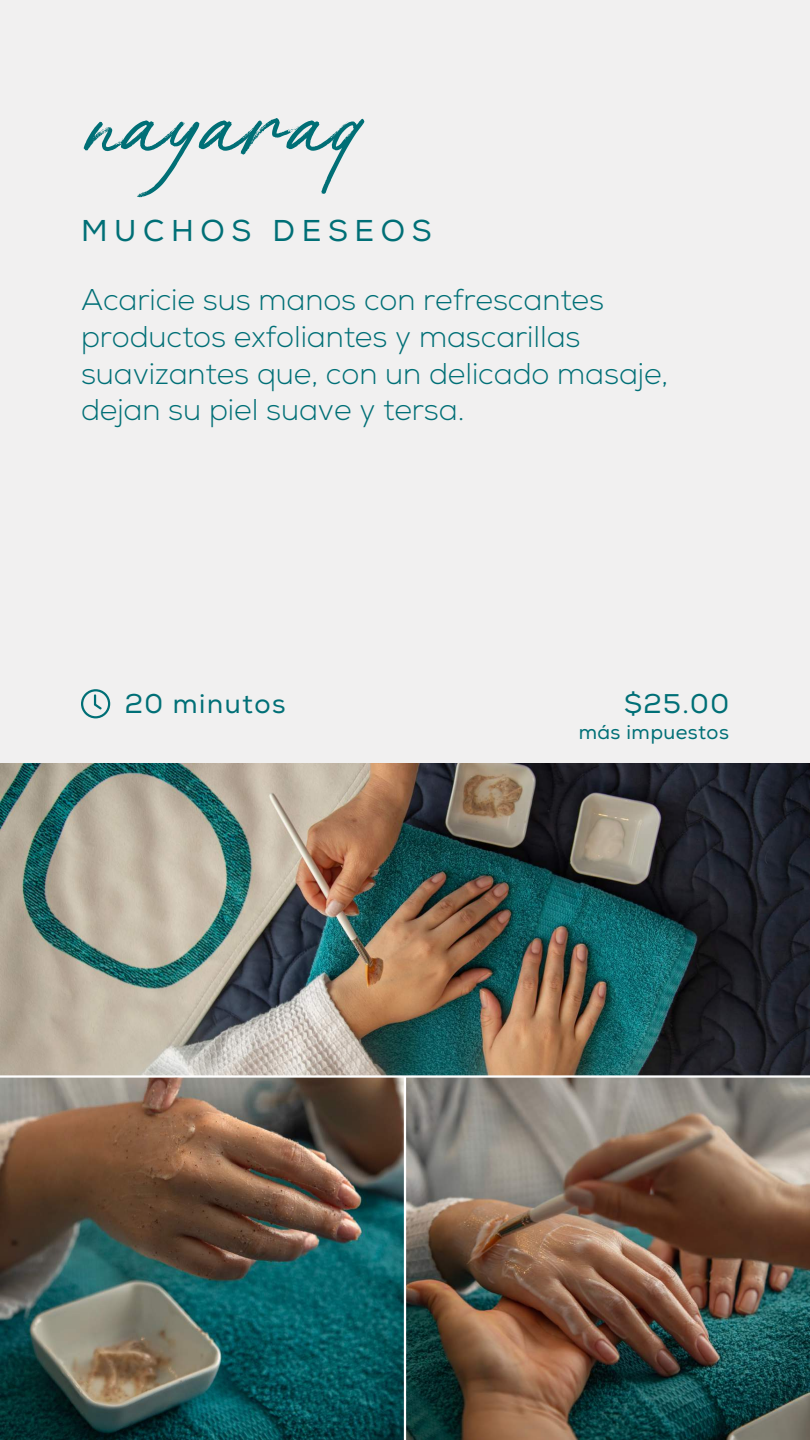
<style>
.page{position:relative;width:810px;height:1440px;background:#f1f0f0}
.page>*{position:absolute;margin:0;border:0;box-sizing:border-box;transform-origin:0 0}
.t1{font:140.5px "Asian Skyline DEMO";color:#006f76}
.t2{font:30.1px "Nexa";letter-spacing:.22em;color:#006f76}
.t3{font:300 30px/36.8px "Nexa";letter-spacing:-.005em;color:#006f76}
.t4{font:27px "Nexa";letter-spacing:.055em;color:#006f76}
.t5{font:20px "Nexa";letter-spacing:.02em;color:#006f76}
</style>
<div class="page">
<img style="left:0;top:764px;width:810px;height:676px">
<hr style="left:0;top:1075px;width:810px;height:3px;background:#fff">
<hr style="left:404px;top:1077px;width:2px;height:363px;background:#fff">
<svg style="left:81px;top:689px;width:29px;height:29px"></svg>
<h1 class="t1" style="left:97px;top:45px;width:283px">nayaraq</h1>
<p class="t2" style="left:81px;top:213px;width:352px">MUCHOS DESEOS</p>
<p class="t3" style="left:81px;top:286px;width:589px">Acaricie sus manos con refrescantes productos exfoliantes y mascarillas suavizantes que, con un delicado masaje, dejan su piel suave y tersa.</p>
<p class="t4" style="left:125px;top:687px;width:162px">20 minutos</p>
<p class="t4" style="left:624px;top:687px;width:106px">$25.00</p>
<p class="t5" style="left:579px;top:720px;width:152px">más impuestos</p>
</div>
